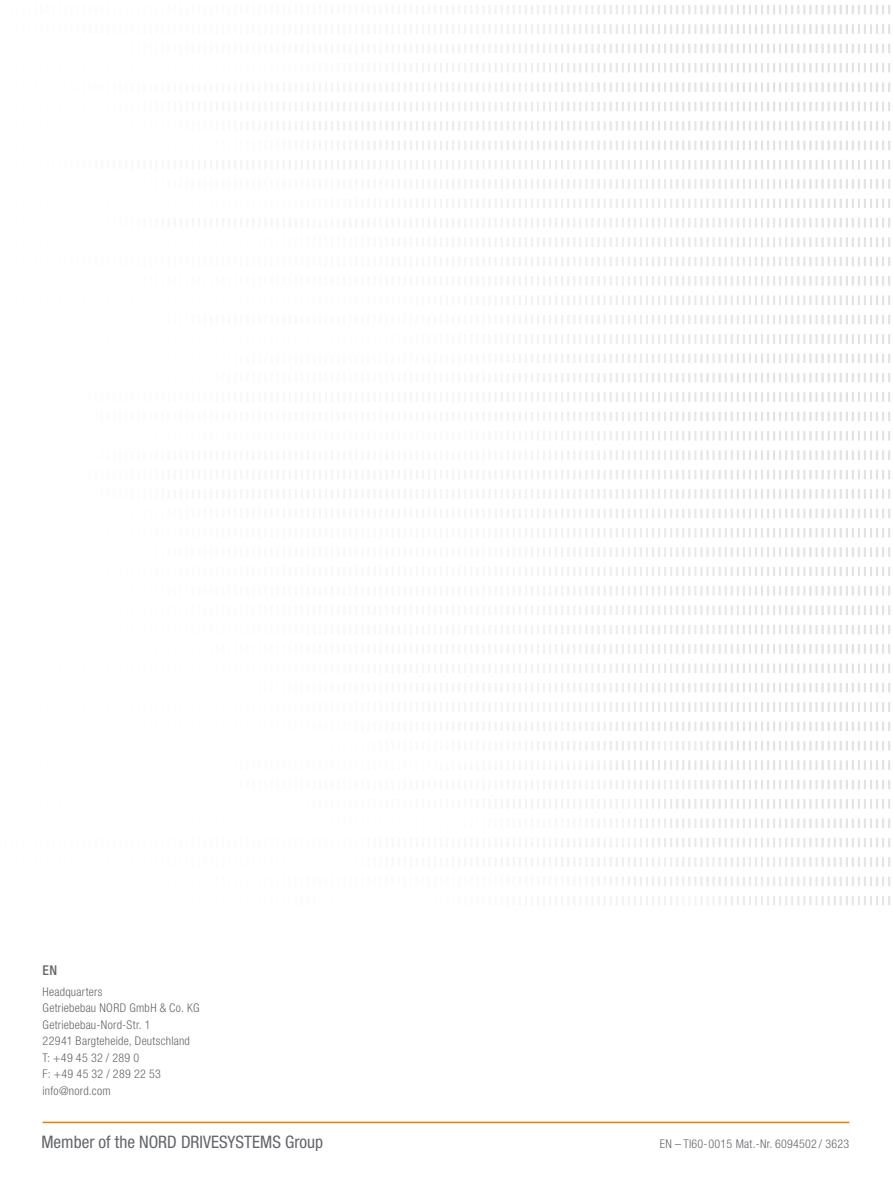
<style>
.page{position:relative;width:893px;height:1188px;background:#fff}
.page>*{position:absolute;margin:0;border:0;box-sizing:border-box;transform-origin:0 0}
.t1{font:condensed 17.25px "Helvetica Neue LT Pro";color:#64666b}
.t2{font:500 condensed 13.5px "Helvetica Neue LT Std";color:#64666b}
.t3{font:300 condensed 12px/16.5px "Helvetica Neue LT Std";letter-spacing:.02em;color:#64666b}
</style>
<div class="page">
<hr style="left:43px;top:1122px;width:806px;height:1px;background:#ef7d00">
<img style="left:210px;top:5px;width:680px;height:900px">
<p class="t2" style="left:43px;top:962px;width:16px">EN</p>
<p class="t3" style="left:43px;top:983px;width:61px">Headquarters</p>
<p class="t3" style="left:43px;top:999px;width:158px">Getriebebau NORD GmbH &amp; Co. KG<br>Getriebebau-Nord-Str. 1<br>22941 Bargteheide, Deutschland</p>
<p class="t3" style="left:43px;top:1049px;width:120px">T: +49 45 32 / 289 0<br>F: +49 45 32 / 289 22 53</p>
<p class="t3" style="left:43px;top:1082px;width:70px">info@nord.com</p>
<p class="t1" style="left:41px;top:1132px;width:283px">Member of the NORD DRIVESYSTEMS Group</p>
<p class="t3" style="left:660px;top:1135px;width:191px">EN – TI60-0015 Mat.-Nr. 6094502 / 3623</p>
</div>
